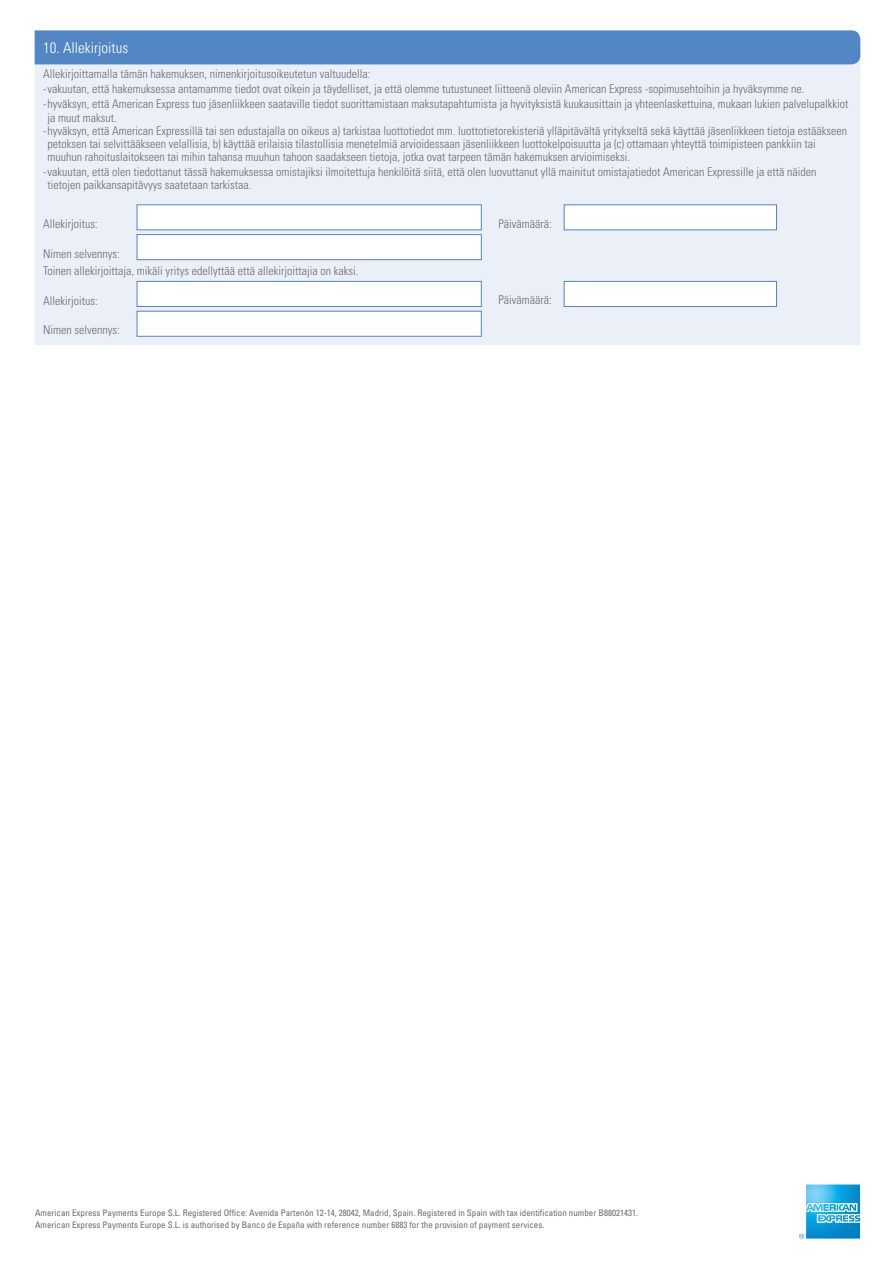
<style>
.page{position:relative;width:895px;height:1265px;background:#fff}
.page>*{position:absolute;margin:0;border:0;box-sizing:border-box;transform-origin:0 0}
.t1{font:300 condensed 15px "Univers";color:#fff}
.t2{font:300 condensed 12px/12.8px "Univers";color:#6c6d70}
.t3{font:condensed 9px/11.2px "Univers";color:#6c6d70}
</style>
<div class="page">
<div style="left:35px;top:64px;width:824px;height:281px;background:#ebeff8"></div>
<div style="left:35px;top:30px;width:824px;height:34px;background:#5386c5"></div>
<div style="left:137px;top:204px;width:344px;height:26px;background:#fff;border:1px solid #5386c5"></div>
<div style="left:563px;top:204px;width:213px;height:26px;background:#fff;border:1px solid #5386c5"></div>
<div style="left:137px;top:234px;width:344px;height:26px;background:#fff;border:1px solid #5386c5"></div>
<div style="left:137px;top:281px;width:344px;height:25px;background:#fff;border:1px solid #5386c5"></div>
<div style="left:563px;top:281px;width:213px;height:25px;background:#fff;border:1px solid #5386c5"></div>
<div style="left:137px;top:311px;width:344px;height:25px;background:#fff;border:1px solid #5386c5"></div>
<svg style="left:799px;top:1184px;width:61px;height:54px"></svg>
<p class="t1" style="left:43px;top:39px;width:86px">10. Allekirjoitus</p>
<p class="t2" style="left:43px;top:67px;width:329px">Allekirjoittamalla tämän hakemuksen, nimenkirjoitusoikeutetun valtuudella:</p>
<p class="t2" style="left:43px;top:82px;width:762px">- vakuutan, että hakemuksessa antamamme tiedot ovat oikein ja täydelliset, ja että olemme tutustuneet liitteenä oleviin American Express -sopimusehtoihin ja hyväksymme ne.</p>
<p class="t2" style="left:47px;top:96px;width:802px;line-height:14.4px;text-indent:-4px">- hyväksyn, että American Express tuo jäsenliikkeen saataville tiedot suorittamistaan maksutapahtumista ja hyvityksistä kuukausittain ja yhteenlaskettuina, mukaan lukien palvelupalkkiot ja muut maksut.</p>
<p class="t2" style="left:47px;top:125px;width:800px;text-indent:-4px">- hyväksyn, että American Expressillä tai sen edustajalla on oikeus a) tarkistaa luottotiedot mm. luottotietorekisteriä ylläpitävältä yritykseltä sekä käyttää jäsenliikkeen tietoja estääkseen petoksen tai selvittääkseen velallisia, b) käyttää erilaisia tilastollisia menetelmiä arvioidessaan jäsenliikkeen luottokelpoisuutta ja (c) ottamaan yhteyttä toimipisteen pankkiin tai muuhun rahoituslaitokseen tai mihin tahansa muuhun tahoon saadakseen tietoja, jotka ovat tarpeen tämän hakemuksen arvioimiseksi.</p>
<p class="t2" style="left:47px;top:165px;width:770px;text-indent:-4px">- vakuutan, että olen tiedottanut tässä hakemuksessa omistajiksi ilmoitettuja henkilöitä siitä, että olen luovuttanut yllä mainitut omistajatiedot American Expressille ja että näiden tietojen paikkansapitävyys saatetaan tarkistaa.</p>
<p class="t2" style="left:43px;top:217px;width:56px">Allekirjoitus:</p>
<p class="t2" style="left:498px;top:217px;width:55px">Päivämäärä:</p>
<p class="t2" style="left:43px;top:245px;width:316px;line-height:17px">Nimen selvennys:<br>Toinen allekirjoittaja, mikäli yritys edellyttää että allekirjoittajia on kaksi.</p>
<p class="t2" style="left:43px;top:294px;width:56px">Allekirjoitus:</p>
<p class="t2" style="left:498px;top:293px;width:55px">Päivämäärä:</p>
<p class="t2" style="left:43px;top:323px;width:78px">Nimen selvennys:</p>
<p class="t3" style="left:35px;top:1206px;width:604px">American Express Payments Europe S.L. Registered Office: Avenida Partenón 12-14, 28042, Madrid, Spain. Registered in Spain with tax identification number B88021431.<br>American Express Payments Europe S.L. is authorised by Banco de España with reference number 6883 for the provision of payment services.</p>
</div>
